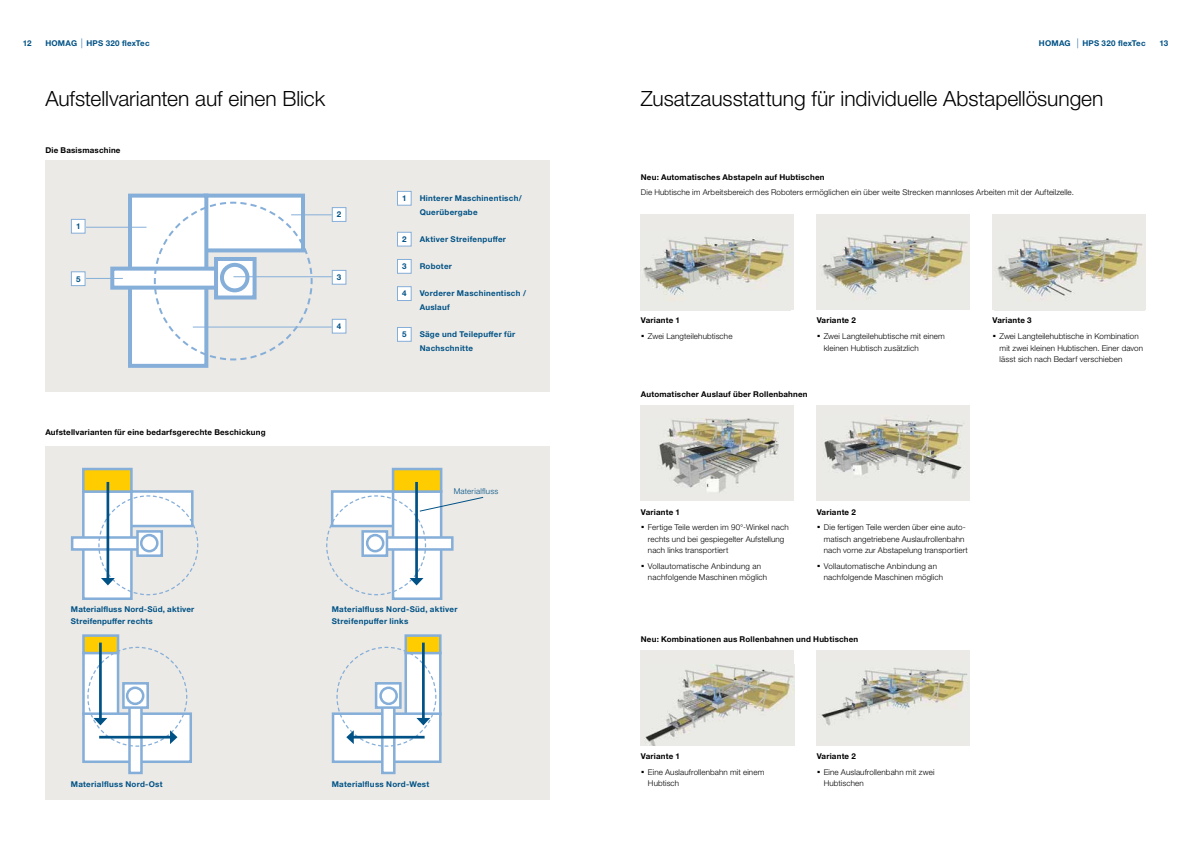
<style>
.page{position:relative;width:1191px;height:842px;background:#fff}
.page>*{position:absolute;margin:0;border:0;box-sizing:border-box;transform-origin:0 0}
.t1{font:300 21px "Helvetica Neue LTW1 G";letter-spacing:-.005em;color:#000}
.t2{font:300 8px/15.8px "Helvetica Neue LTW1 G";letter-spacing:.015em;color:#000}
.t3{font:700 8px/13.6px "Helvetica Neue LTW1 G";letter-spacing:.03em;color:#005286}
.t4{font:700 8px "Helvetica Neue LTW1 G";letter-spacing:.025em;color:#000}
.t5{font:300 8px "Helvetica Neue LTW1 G";letter-spacing:.025em;color:#005286}
.s1{font-weight:700}
.s2{font-weight:700;font-size:14px}
</style>
<div class="page">
<div style="left:45px;top:446px;width:505px;height:354px;background:#eceae6"></div>
<div style="left:641px;top:215px;width:153px;height:95px;background:#eceae6"></div>
<img style="left:643px;top:237px;width:147px;height:58px">
<div style="left:816px;top:215px;width:153px;height:95px;background:#eceae6"></div>
<img style="left:822px;top:235px;width:146px;height:61px">
<div style="left:992px;top:215px;width:153px;height:95px;background:#eceae6"></div>
<img style="left:997px;top:237px;width:146px;height:60px">
<div style="left:45px;top:160px;width:505px;height:232px;background:#eceae6"></div>
<div style="left:203px;top:194px;width:102px;height:58px;background:#fff;border:4px solid #85aed9"></div>
<div style="left:128px;top:194px;width:80px;height:174px;background:#fff;border:4px solid #85aed9"></div>
<div style="left:110px;top:267px;width:112px;height:23px;background:#fff;border:4px solid #85aed9"></div>
<svg style="left:153px;top:201px;width:161px;height:160px"></svg>
<div style="left:71px;top:219px;width:14px;height:14px;background:#fff"></div>
<div style="left:71px;top:219px;width:15px;height:15px;border:1px solid #85aed9"></div>
<div style="left:332px;top:208px;width:14px;height:13px;background:#fff"></div>
<div style="left:332px;top:207px;width:14px;height:15px;border:1px solid #85aed9"></div>
<hr style="left:291px;top:214px;width:41px;height:1px;background:#85aed9">
<div style="left:332px;top:270px;width:14px;height:14px;background:#fff"></div>
<div style="left:332px;top:270px;width:14px;height:15px;border:1px solid #85aed9"></div>
<hr style="left:233px;top:276px;width:99px;height:1px;background:#85aed9">
<div style="left:332px;top:319px;width:14px;height:14px;background:#fff"></div>
<div style="left:332px;top:319px;width:14px;height:15px;border:1px solid #85aed9"></div>
<hr style="left:193px;top:327px;width:139px;height:1px;background:#85aed9">
<div style="left:71px;top:272px;width:14px;height:14px;background:#fff"></div>
<div style="left:71px;top:271px;width:15px;height:15px;border:1px solid #85aed9"></div>
<div style="left:130px;top:490px;width:63px;height:37px;background:#fff;border:3px solid #85aed9"></div>
<div style="left:82px;top:490px;width:51px;height:110px;background:#fff;border:3px solid #85aed9"></div>
<div style="left:82px;top:468px;width:51px;height:25px;background:#fc0;border:3px solid #85aed9"></div>
<div style="left:71px;top:536px;width:70px;height:15px;background:#fff;border:3px solid #85aed9"></div>
<hr style="left:107px;top:482px;width:2px;height:98px;background:#005286">
<svg style="left:98px;top:495px;width:101px;height:101px"></svg>
<div style="left:331px;top:490px;width:64px;height:37px;background:#fff;border:3px solid #85aed9"></div>
<div style="left:392px;top:490px;width:50px;height:110px;background:#fff;border:3px solid #85aed9"></div>
<div style="left:392px;top:468px;width:50px;height:25px;background:#fc0;border:3px solid #85aed9"></div>
<hr style="left:415px;top:482px;width:3px;height:98px;background:#005286">
<div style="left:82px;top:651px;width:37px;height:64px;background:#fff;border:3px solid #85aed9"></div>
<div style="left:82px;top:634px;width:37px;height:20px;background:#fc0;border:3px solid #85aed9"></div>
<div style="left:82px;top:712px;width:110px;height:51px;background:#fff;border:3px solid #85aed9"></div>
<div style="left:128px;top:704px;width:15px;height:70px;background:#fff;border:3px solid #85aed9"></div>
<hr style="left:99px;top:643px;width:3px;height:77px;background:#005286">
<svg style="left:87px;top:646px;width:101px;height:101px"></svg>
<svg style="left:437px;top:654px;width:4px;height:58px"></svg>
<div style="left:404px;top:634px;width:37px;height:20px;background:#fc0;border:3px solid #85aed9"></div>
<div style="left:332px;top:712px;width:109px;height:51px;background:#fff;border:3px solid #85aed9"></div>
<div style="left:381px;top:704px;width:14px;height:70px;background:#fff;border:3px solid #85aed9"></div>
<hr style="left:422px;top:643px;width:3px;height:77px;background:#005286">
<svg style="left:336px;top:646px;width:101px;height:101px"></svg>
<svg style="left:326px;top:495px;width:158px;height:101px"></svg>
<div style="left:397px;top:191px;width:14px;height:14px;background:#fff"></div>
<div style="left:397px;top:191px;width:15px;height:15px;border:1px solid #85aed9"></div>
<div style="left:397px;top:232px;width:14px;height:14px;background:#fff"></div>
<div style="left:397px;top:232px;width:15px;height:15px;border:1px solid #85aed9"></div>
<div style="left:397px;top:259px;width:14px;height:14px;background:#fff"></div>
<div style="left:397px;top:259px;width:15px;height:15px;border:1px solid #85aed9"></div>
<div style="left:397px;top:287px;width:14px;height:13px;background:#fff"></div>
<div style="left:397px;top:286px;width:15px;height:15px;border:1px solid #85aed9"></div>
<div style="left:397px;top:327px;width:14px;height:14px;background:#fff"></div>
<div style="left:397px;top:327px;width:15px;height:15px;border:1px solid #85aed9"></div>
<hr style="left:86px;top:227px;width:60px;height:1px;background:#85aed9">
<hr style="left:86px;top:278px;width:37px;height:1px;background:#85aed9">
<div style="left:641px;top:650px;width:153px;height:95px;background:#eceae6"></div>
<img style="left:644px;top:665px;width:150px;height:80px">
<div style="left:816px;top:405px;width:153px;height:95px;background:#eceae6"></div>
<img style="left:824px;top:418px;width:139px;height:61px">
<div style="left:641px;top:405px;width:153px;height:95px;background:#eceae6"></div>
<img style="left:659px;top:419px;width:120px;height:74px">
<div style="left:816px;top:650px;width:153px;height:96px;background:#eceae6"></div>
<img style="left:821px;top:668px;width:147px;height:58px">
<p class="t3" style="left:23px;top:37px;width:10px">12</p>
<p class="t3" style="left:45px;top:37px;width:106px">HOMAG HPS 320 flexTec</p>
<p class="t3" style="left:1039px;top:37px;width:33px">HOMAG</p>
<p class="t3" style="left:1082px;top:37px;width:65px">HPS 320 flexTec</p>
<p class="t3" style="left:1159px;top:37px;width:10px">13</p>
<h1 class="t1" style="left:45px;top:86px;width:281px">Aufstellvarianten auf einen Blick</h1>
<p class="t4" style="left:45px;top:145px;width:77px">Die Basismaschine</p>
<p class="t3" style="left:76px;top:219px;width:6px">1</p>
<p class="t3" style="left:76px;top:272px;width:6px">5</p>
<p class="t4" style="left:45px;top:427px;width:222px">Aufstellvarianten für eine bedarfsgerechte Beschickung</p>
<p class="t3" style="left:71px;top:604px;width:125px;line-height:11.5px">Materialfluss Nord-Süd, aktiver<br>Streifenpuffer rechts</p>
<p class="t3" style="left:71px;top:777px;width:93px">Materialfluss Nord-Ost</p>
<p class="t3" style="left:337px;top:208px;width:6px">2</p>
<p class="t3" style="left:337px;top:270px;width:6px">3</p>
<p class="t3" style="left:337px;top:319px;width:6px">4</p>
<p class="t3" style="left:402px;top:192px;width:6px">1</p>
<p class="t3" style="left:420px;top:192px;width:104px">Hinterer Maschinentisch/<br>Querübergabe</p>
<p class="t3" style="left:402px;top:232px;width:6px">2</p>
<p class="t3" style="left:420px;top:232px;width:88px">Aktiver Streifenpuffer</p>
<p class="t3" style="left:402px;top:260px;width:6px">3</p>
<p class="t3" style="left:420px;top:260px;width:34px">Roboter</p>
<p class="t3" style="left:402px;top:287px;width:6px">4</p>
<p class="t3" style="left:420px;top:287px;width:108px">Vorderer Maschinentisch /<br>Auslauf</p>
<p class="t3" style="left:402px;top:328px;width:6px">5</p>
<p class="t3" style="left:420px;top:328px;width:97px">Säge und Teilepuffer für<br>Nachschnitte</p>
<p class="t5" style="left:454px;top:486px;width:46px">Materialfluss</p>
<p class="t3" style="left:332px;top:604px;width:127px;line-height:11.5px">Materialfluss Nord-Süd, aktiver<br>Streifenpuffer links</p>
<p class="t3" style="left:332px;top:777px;width:99px">Materialfluss Nord-West</p>
<h1 class="t1" style="left:641px;top:86px;width:464px">Zusatzausstattung für individuelle Abstapellösungen</h1>
<p class="t4" style="left:641px;top:172px;width:185px">Neu: Automatisches Abstapeln auf Hubtischen</p>
<p class="t2" style="left:641px;top:185px;width:434px">Die Hubtische im Arbeitsbereich des Roboters ermöglichen ein über weite Strecken mannloses Arbeiten mit der Aufteilzelle.</p>
<p class="t2" style="left:641px;top:313px;width:93px"><span class="s1">Variante 1<br></span><span class="s2">·</span> Zwei Langteilehubtische</p>
<p class="t2" style="left:816px;top:313px;width:130px"><span class="s1">Variante 2<br></span><span class="s2">·</span> Zwei Langteilehubtische mit einem</p>
<p class="t2" style="left:823px;top:340px;width:96px">kleinen Hubtisch zusätzlich</p>
<p class="t4" style="left:641px;top:390px;width:168px">Automatischer Auslauf über Rollenbahnen</p>
<p class="t2" style="left:992px;top:313px;width:148px"><span class="s1">Variante 3<br></span><span class="s2">·</span> Zwei Langteilehubtische in Kombination</p>
<p class="t2" style="left:999px;top:342px;width:145px;line-height:11.5px">mit zwei kleinen Hubtischen. Einer davon lässt sich nach Bedarf verschieben</p>
<p class="t2" style="left:641px;top:504px;width:149px"><span class="s1">Variante 1<br></span><span class="s2">·</span> Fertige Teile werden im 90°-Winkel nach</p>
<p class="t2" style="left:648px;top:533px;width:138px;line-height:11.5px">rechts und bei gespiegelter Aufstellung nach links transportiert</p>
<p class="t2" style="left:648px;top:560px;width:121px;line-height:11.5px;text-indent:-7px"><span class="s2">·</span> Vollautomatische Anbindung an nachfolgende Maschinen möglich</p>
<p class="t2" style="left:816px;top:504px;width:149px"><span class="s1">Variante 2<br></span><span class="s2">·</span> Die fertigen Teile werden über eine auto-</p>
<p class="t2" style="left:823px;top:533px;width:146px;line-height:11.5px">matisch angetriebene Auslaufrollenbahn nach vorne zur Abstapelung transportiert</p>
<p class="t2" style="left:823px;top:560px;width:121px;line-height:11.5px;text-indent:-7px"><span class="s2">·</span> Vollautomatische Anbindung an nachfolgende Maschinen möglich</p>
<p class="t4" style="left:641px;top:634px;width:219px">Neu: Kombinationen aus Rollenbahnen und Hubtischen</p>
<p class="t2" style="left:641px;top:748px;width:125px"><span class="s1">Variante 1<br></span><span class="s2">·</span> Eine Auslaufrollenbahn mit einem</p>
<p class="t2" style="left:648px;top:775px;width:33px">Hubtisch</p>
<p class="t2" style="left:816px;top:748px;width:119px"><span class="s1">Variante 2<br></span><span class="s2">·</span> Eine Auslaufrollenbahn mit zwei</p>
<p class="t2" style="left:823px;top:776px;width:42px">Hubtischen</p>
</div>
